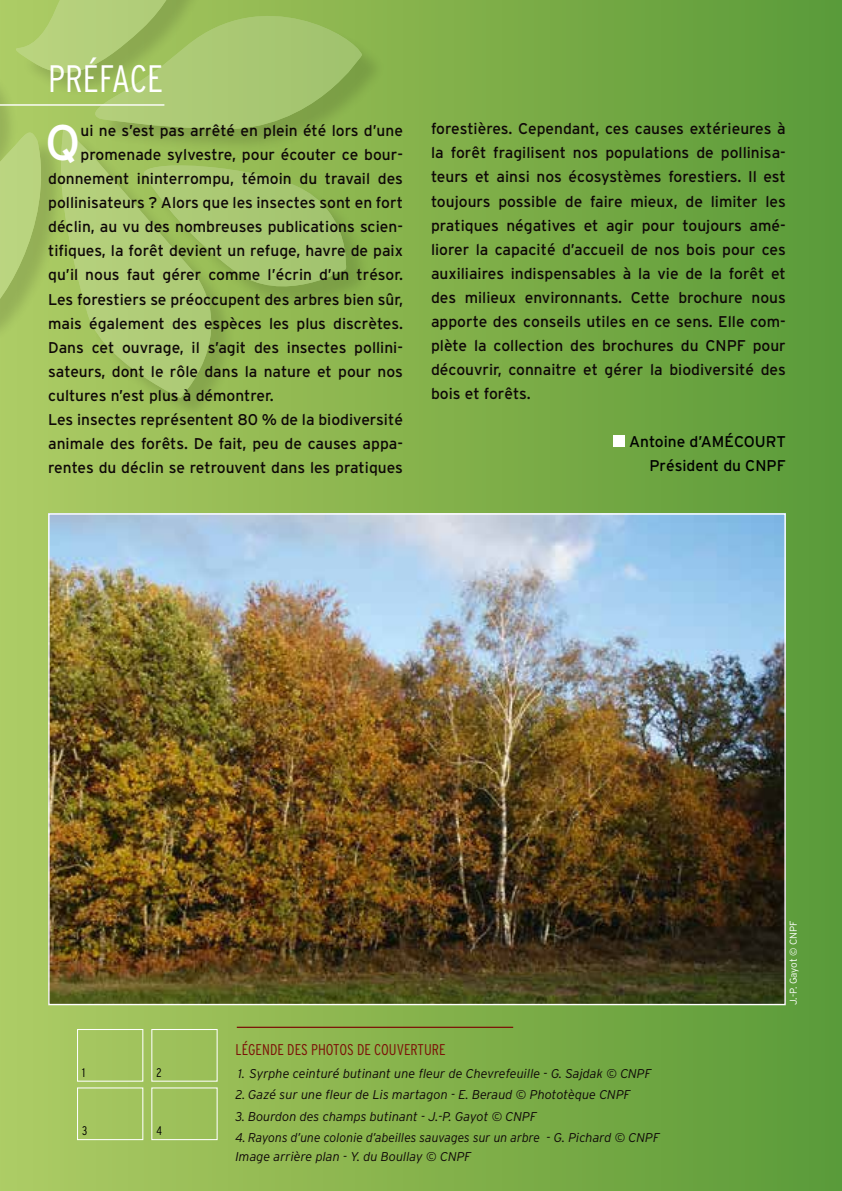
<style>
.page{position:relative;width:842px;height:1191px;background:#fff}
.page>*{position:absolute;margin:0;border:0;box-sizing:border-box;transform-origin:0 0}
.t1{font:49.8px "Interstate";color:#fff}
.t2{font:300 condensed 38.2px "Interstate";color:#fff}
.t3{font:15.6px/24px "Interstate";color:#0e0707;text-align:justify}
.t4{font:15.6px/24px "Interstate";color:#000;text-align:right}
.t5{font:300 condensed 15.6px "Interstate";color:#7c1107}
.t6{font:italic 300 12.8px/19.6px "Interstate";color:#0e0707;scale:.96 1}
.t7{font:300 condensed 12.4px "Interstate";color:#000}
.t8{font:300 9.8px "Interstate";color:#fff}
</style>
<div class="page">
<div style="left:0;top:0;width:842px;height:1191px;background:linear-gradient(to right,#b0cc66,#5b9a38)"></div>
<div style="left:77px;top:1029px;width:66px;height:52px;border:1px solid #fff"></div>
<div style="left:77px;top:1087px;width:66px;height:53px;border:1px solid #fff"></div>
<div style="left:151px;top:1029px;width:67px;height:52px;border:1px solid #fff"></div>
<div style="left:151px;top:1087px;width:67px;height:53px;border:1px solid #fff"></div>
<hr style="left:237px;top:1026px;width:276px;height:2px;background:#7c1107">
<div style="left:0;top:0;width:386px;height:422px;background:#000;opacity:.75"></div>
<svg style="left:57px;top:319px;width:183px;height:79px"></svg>
<svg style="left:0;top:0;width:362px;height:319px"></svg>
<hr style="left:0;top:104px;width:164px;height:2px;background:#fff">
<div style="left:613px;top:435px;width:12px;height:12px;background:#fff"></div>
<hr style="left:841px;top:0;width:1px;height:1191px;background:#fff">
<img style="left:50px;top:515px;width:734px;height:488px">
<h2 class="t2" style="left:48px;top:57px;width:98px">PRÉ FACE</h2>
<h1 class="t1" style="left:45px;top:115px;width:37px">Q</h1>
<p class="t3" style="left:81px;top:119px;width:324px">ui ne s’est pas arrêté en plein été lors d’une</p>
<p class="t3" style="left:81px;top:143px;width:324px">promenade sylvestre, pour écouter ce bour-</p>
<p class="t3" style="left:48px;top:167px;width:356px">donnement ininterrompu, témoin du travail des</p>
<p class="t3" style="left:48px;top:191px;width:356px">pollinisateurs ? Alors que les insectes sont en fort</p>
<p class="t3" style="left:48px;top:215px;width:356px">déclin, au vu des nombreuses publications scien-</p>
<p class="t3" style="left:48px;top:239px;width:356px">tifiques, la forêt devient un refuge, havre de paix</p>
<p class="t3" style="left:48px;top:263px;width:356px">qu’il nous faut gérer comme l’écrin d’un trésor.</p>
<p class="t3" style="left:48px;top:287px;width:356px">Les forestiers se préoccupent des arbres bien sûr,</p>
<p class="t3" style="left:48px;top:311px;width:356px">mais également des espèces les plus discrètes.</p>
<p class="t3" style="left:48px;top:335px;width:356px">Dans cet ouvrage, il s’agit des insectes pollini-</p>
<p class="t3" style="left:48px;top:359px;width:356px">sateurs, dont le rôle dans la nature et pour nos</p>
<p class="t3" style="left:48px;top:383px;width:227px">cultures n’est plus à démontrer.</p>
<p class="t3" style="left:48px;top:407px;width:356px">Les insectes représentent 80 % de la biodiversité</p>
<p class="t3" style="left:48px;top:431px;width:356px">animale des forêts. De fait, peu de causes appa-</p>
<p class="t3" style="left:48px;top:455px;width:356px">rentes du déclin se retrouvent dans les pratiques</p>
<p class="t3" style="left:431px;top:117px;width:356px">forestières. Cependant, ces causes extérieures à la forêt fragilisent nos populations de pollinisa&shy;teurs et ainsi nos écosystèmes forestiers. Il est toujours possible de faire mieux, de limiter les pratiques négatives et agir pour toujours amé&shy;liorer la capacité d’accueil de nos bois pour ces auxiliaires indispensables à la vie de la forêt et des milieux environnants. Cette brochure nous apporte des conseils utiles en ce sens. Elle com&shy;plète la collection des brochures du CNPF pour découvrir, connaitre et gérer la biodiversité des bois et forêts.</p>
<p class="t4" style="left:629px;top:429px;width:158px">Antoine d’AMÉCOURT<br>Président du CNPF</p>
<p class="t8" style="left:788px;top:1005px;width:86px;rotate:-90deg">J.-P. Gayot © CNPF</p>
<p class="t7" style="left:82px;top:1065px;width:5px">1</p>
<p class="t7" style="left:82px;top:1124px;width:7px">3</p>
<p class="t7" style="left:157px;top:1065px;width:7px">2</p>
<p class="t7" style="left:157px;top:1124px;width:7px">4</p>
<p class="t5" style="left:235px;top:1040px;width:212px">LÉGENDE DES PHOTOS DE COUVERTURE</p>
<p class="t6" style="left:238px;top:1063px;width:432px">1. Syrphe ceinturé butinant une fleur de Chevrefeuille - G. Sajdak © CNPF</p>
<p class="t6" style="left:235px;top:1085px;width:413px">2. Gazé sur une fleur de Lis martagon - E. Beraud © Phototèque CNPF</p>
<p class="t6" style="left:235px;top:1106px;width:316px">3. Bourdon des champs butinant - J.-P. Gayot © CNPF</p>
<p class="t6" style="left:235px;top:1127px;width:444px">4. Rayons d’une colonie d’abeilles sauvages sur un arbre - G. Pichard © CNPF<br>Image arrière plan - Y. du Boullay © CNPF</p>
</div>
